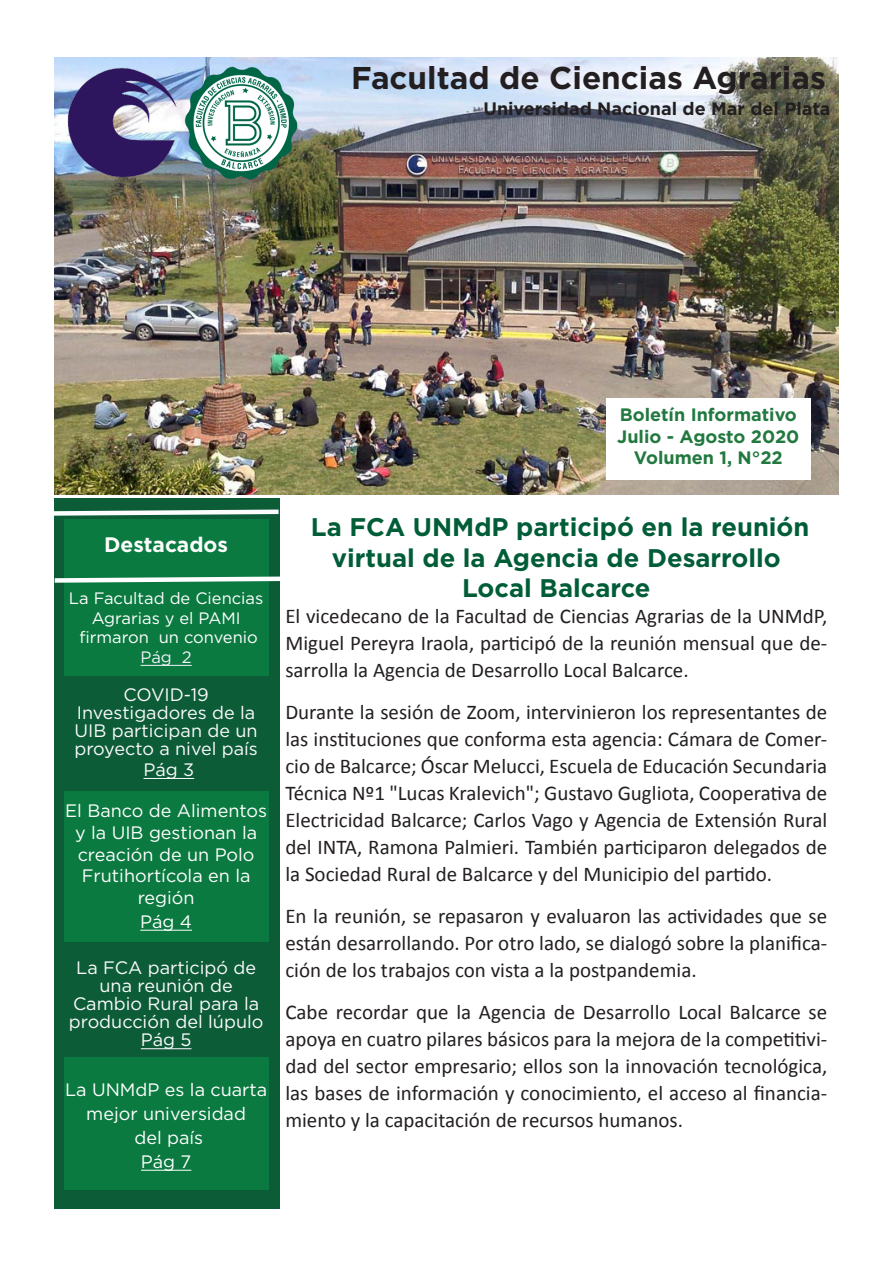
<style>
.page{position:relative;width:893px;height:1263px;background:#fff}
.page>*{position:absolute;margin:0;border:0;box-sizing:border-box;transform-origin:0 0}
.t1{font:700 31.5px "Gotham";color:#231f20}
.t2{font:700 25.5px/30.6px "Gotham";color:#005d38;text-align:center}
.t3{font:21px/27px "Calibri";color:#231f20;text-align:justify}
.t4{font:700 21px "Gotham";color:#fcfcfc}
.t5{font:18px/18px "Gotham";color:#fbfbfc}
.t6{font:18px/21.6px "Gotham";color:#fff;text-align:center}
.t7{font:700 18px "Gotham";color:#227940}
.t8{font:700 18px "Gotham";color:#231f20}
.t9{font:16.5px "Gotham";color:#fff}
.t10{font:16.5px "Gotham";color:#f0f2f8}
</style>
<div class="page">
<img style="left:54px;top:57px;width:785px;height:437px">
<div style="left:54px;top:498px;width:225px;height:711px;background:#0d5c38"></div>
<div style="left:64px;top:520px;width:205px;height:670px;background:#0a7a40"></div>
<hr style="left:141px;top:665px;width:51px;height:1px;background:#f0f2f8">
<hr style="left:140px;top:930px;width:52px;height:1px;background:#fff">
<hr style="left:141px;top:1170px;width:50px;height:1px;background:#fff">
<svg style="left:54px;top:574px;width:226px;height:11px"></svg>
<svg style="left:54px;top:507px;width:226px;height:11px"></svg>
<div style="left:64px;top:676px;width:205px;height:115px;background:#0d5c38"></div>
<hr style="left:144px;top:778px;width:50px;height:1px;background:#fbfbfc">
<div style="left:606px;top:398px;width:205px;height:81px;background:#fff"></div>
<img style="left:64px;top:62px;width:234px;height:119px">
<div style="left:64px;top:942px;width:205px;height:114px;background:#0d5c38"></div>
<hr style="left:141px;top:1048px;width:50px;height:1px;background:#fbfbfc">
<p class="t1" style="left:351px;top:57px;width:476px">Facultad de Ciencias Agrarias</p>
<p class="t8" style="left:483px;top:97px;width:349px">Universidad Nacional de Mar del Plata</p>
<p class="t7" style="left:620px;top:403px;width:179px">Boletín Informativo</p>
<p class="t7" style="left:617px;top:424px;width:184px">Julio - Agosto 2020</p>
<p class="t7" style="left:634px;top:446px;width:151px">Volumen 1, N°22</p>
<p class="t4" style="left:104px;top:531px;width:125px">Destacados</p>
<p class="t9" style="left:69px;top:587px;width:196px">La Facultad de Ciencias</p>
<p class="t9" style="left:92px;top:607px;width:150px">Agrarias y el PAMI</p>
<p class="t9" style="left:79px;top:627px;width:180px">firmaron un convenio</p>
<p class="t10" style="left:141px;top:647px;width:53px">Pág 2</p>
<p class="t5" style="left:124px;top:685px;width:87px">COVID-19</p>
<p class="t5" style="left:74px;top:703px;width:185px">Investigadores de la<br>UIB participan de un proyecto a nivel país</p>
<p class="t5" style="left:144px;top:760px;width:52px">Pág 3</p>
<p class="t6" style="left:65px;top:800px;width:203px">El Banco de Alimentos y la UIB gestionan la creación de un Polo<br>Frutihortícola en la región</p>
<p class="t6" style="left:140px;top:910px;width:53px">Pág 4</p>
<p class="t5" style="left:76px;top:958px;width:181px;text-align:center">La FCA participó de una reunión de</p>
<p class="t5" style="left:69px;top:994px;width:196px">Cambio Rural para la producción del lúpulo</p>
<p class="t5" style="left:141px;top:1030px;width:52px">Pág 5</p>
<p class="t6" style="left:65px;top:1077px;width:204px;line-height:24px">La UNMdP es la cuarta mejor universidad</p>
<p class="t6" style="left:134px;top:1126px;width:70px">del país</p>
<p class="t6" style="left:141px;top:1150px;width:52px">Pág 7</p>
<p class="t2" style="left:311px;top:512px;width:500px">La FCA UNMdP participó en la reunión virtual de la Agencia de Desarrollo</p>
<p class="t2" style="left:462px;top:573px;width:190px">Local Balcarce</p>
<p class="t3" style="left:285px;top:602px;width:543px">El vicedecano de la Facultad de Ciencias Agrarias de la UNMdP, Miguel Pereyra Iraola, participó de la reunión mensual que de&shy;sarrolla la Agencia de Desarrollo Local Balcarce.</p>
<p class="t3" style="left:285px;top:698px;width:543px">Durante la sesión de Zoom, intervinieron los representantes de las instituciones que conforma esta agencia: Cámara de Comer&shy;cio de Balcarce; Óscar Melucci, Escuela de Educación Secundaria Técnica Nº1 "Lucas Kralevich"; Gustavo Gugliota, Cooperativa de Electricidad Balcarce; Carlos Vago y Agencia de Extensión Rural del INTA, Ramona Palmieri. También participaron delegados de la Sociedad Rural de Balcarce y del Municipio del partido.</p>
<p class="t3" style="left:285px;top:902px;width:543px">En la reunión, se repasaron y evaluaron las actividades que se están desarrollando. Por otro lado, se dialogó sobre la planifica&shy;ción de los trabajos con vista a la postpandemia.</p>
<p class="t3" style="left:285px;top:998px;width:543px">Cabe recordar que la Agencia de Desarrollo Local Balcarce se apoya en cuatro pilares básicos para la mejora de la competitivi&shy;dad del sector empresario; ellos son la innovación tecnológica, las bases de información y conocimiento, el acceso al financia&shy;miento y la capacitación de recursos humanos.</p>
</div>
